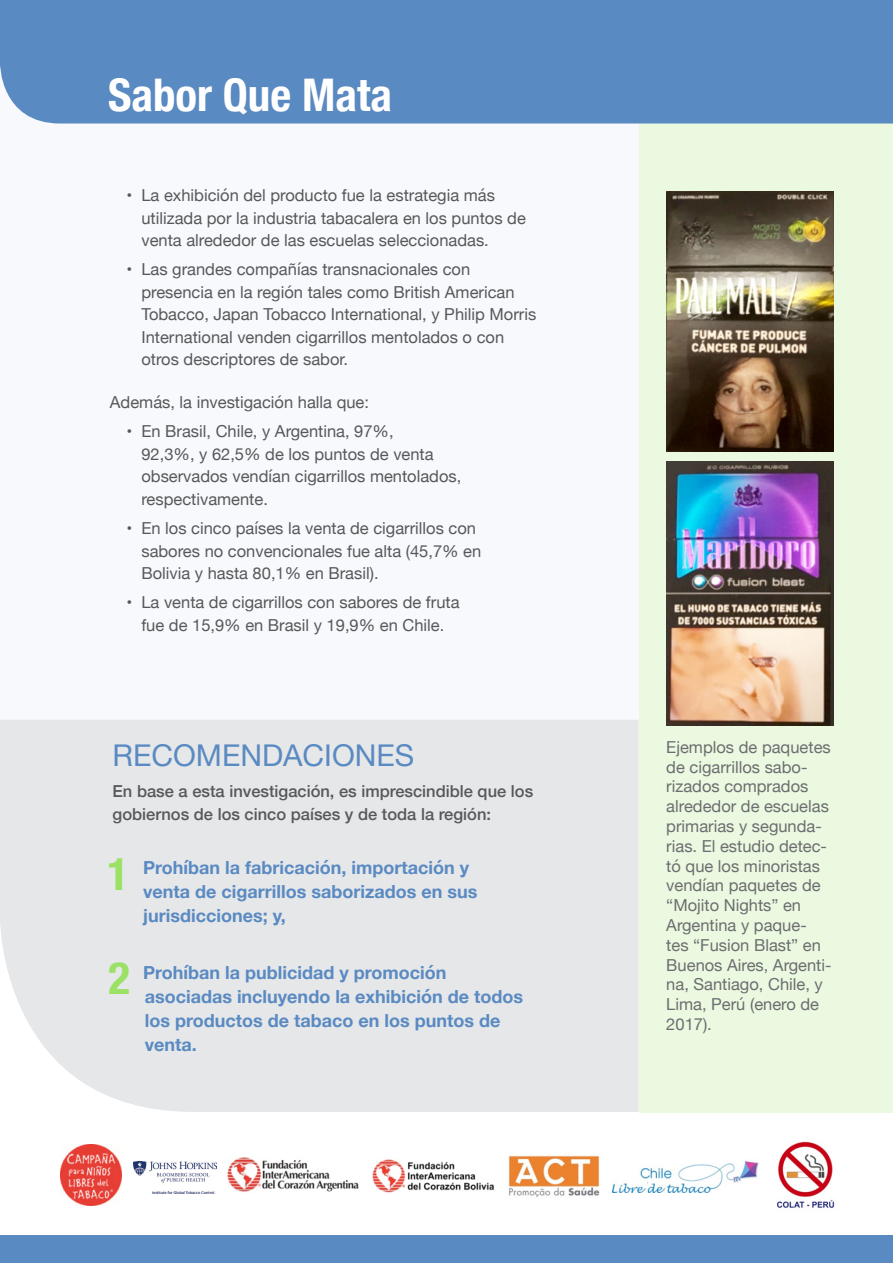
<style>
.page{position:relative;width:893px;height:1263px;background:#fff}
.page>*{position:absolute;margin:0;border:0;box-sizing:border-box;transform-origin:0 0}
.t1{font:700 condensed 45px "Helvetica Neue";color:#fff}
.t2{font:700 condensed 45px "Helvetica Neue";color:#9be165}
.t3{font:30px "Helvetica Neue";color:#5a8ac2}
.numbered_list{font:700 18px/24px "Helvetica Neue";color:#5a8ac2}
.t4{font:16.5px/22.5px "Helvetica Neue";color:#57585a}
.t5{font:16.5px/19.8px "Helvetica Neue";color:#6c6d70}
.t6{font:500 16.5px/22.5px "Helvetica Neue";color:#57585a}
</style>
<div class="page">
<div style="left:0;top:32px;width:893px;height:688px;background:#f7f9fc"></div>
<div style="left:639px;top:124px;width:254px;height:989px;background:#ebf9e0"></div>
<div style="left:0;top:720px;width:639px;height:392px;background:#e6e7e9"></div>
<div style="left:0;top:0;width:893px;height:124px;background:#5a8ac2"></div>
<img style="left:666px;top:192px;width:168px;height:259px">
<img style="left:666px;top:462px;width:168px;height:263px">
<img style="left:508px;top:1155px;width:92px;height:43px">
<img style="left:612px;top:1160px;width:147px;height:32px">
<img style="left:227px;top:1157px;width:132px;height:35px">
<img style="left:372px;top:1159px;width:123px;height:34px">
<img style="left:776px;top:1141px;width:58px;height:67px">
<img style="left:60px;top:1144px;width:61px;height:62px">
<div style="left:0;top:1235px;width:893px;height:27px;background:#5a8ac2"></div>
<img style="left:133px;top:1161px;width:84px;height:32px">
<p class="t1" style="left:108px;top:58px;width:285px">Sabor Que Mata</p>
<p class="t4" style="left:141px;top:185px;width:386px;text-indent:-15px">• La exhibición del producto fue la estrategia más utilizada por la industria tabacalera en los puntos de venta alrededor de las escuelas seleccionadas.</p>
<p class="t4" style="left:141px;top:259px;width:396px;text-indent:-15px">• Las grandes compañías transnacionales con presencia en la región tales como British American Tobacco, Japan Tobacco International, y Philip Morris International venden cigarrillos mentolados o con otros descriptores de sabor.</p>
<p class="t4" style="left:110px;top:392px;width:261px">Además, la investigación halla que:</p>
<p class="t4" style="left:141px;top:421px;width:321px;text-indent:-15px">• En Brasil, Chile, y Argentina, 97%,<br>92,3%, y 62,5% de los puntos de venta observados vendían cigarrillos mentolados, respectivamente.</p>
<p class="t4" style="left:141px;top:518px;width:341px;text-indent:-15px">• En los cinco países la venta de cigarrillos con sabores no convencionales fue alta (45,7% en<br>Bolivia y hasta 80,1% en Brasil).</p>
<p class="t4" style="left:126px;top:592px;width:335px;text-align:center">• La venta de cigarrillos con sabores de fruta fue de 15,9% en Brasil y 19,9% en Chile.</p>
<p class="t3" style="left:113px;top:733px;width:303px">RECOMENDACIONES</p>
<p class="t6" style="left:113px;top:779px;width:422px">En base a esta investigación, es imprescindible que los gobiernos de los cinco países y de toda la región:</p>
<p class="t2" style="left:107px;top:837px;width:23px">1</p>
<p class="numbered_list" style="left:143px;top:856px;width:336px">Prohíban la fabricación, importación y venta de cigarrillos saborizados en sus jurisdicciones; y,</p>
<p class="t2" style="left:109px;top:940px;width:23px">2</p>
<p class="numbered_list" style="left:143px;top:961px;width:382px">Prohíban la publicidad y promoción asociadas incluyendo la exhibición de todos los productos de tabaco en los puntos de venta.</p>
<p class="t5" style="left:666px;top:738px;width:167px">Ejemplos de paquetes de cigarrillos sabo&shy;rizados comprados alrededor de escuelas primarias y segunda&shy;rias. El estudio detec&shy;tó que los minoristas vendían paquetes de “Mojito Nights” en<br>Argentina y paque&shy;tes “Fusion Blast” en<br>Buenos Aires, Argenti&shy;na, Santiago, Chile, y<br>Lima, Perú (enero de<br>2017).</p>
</div>
